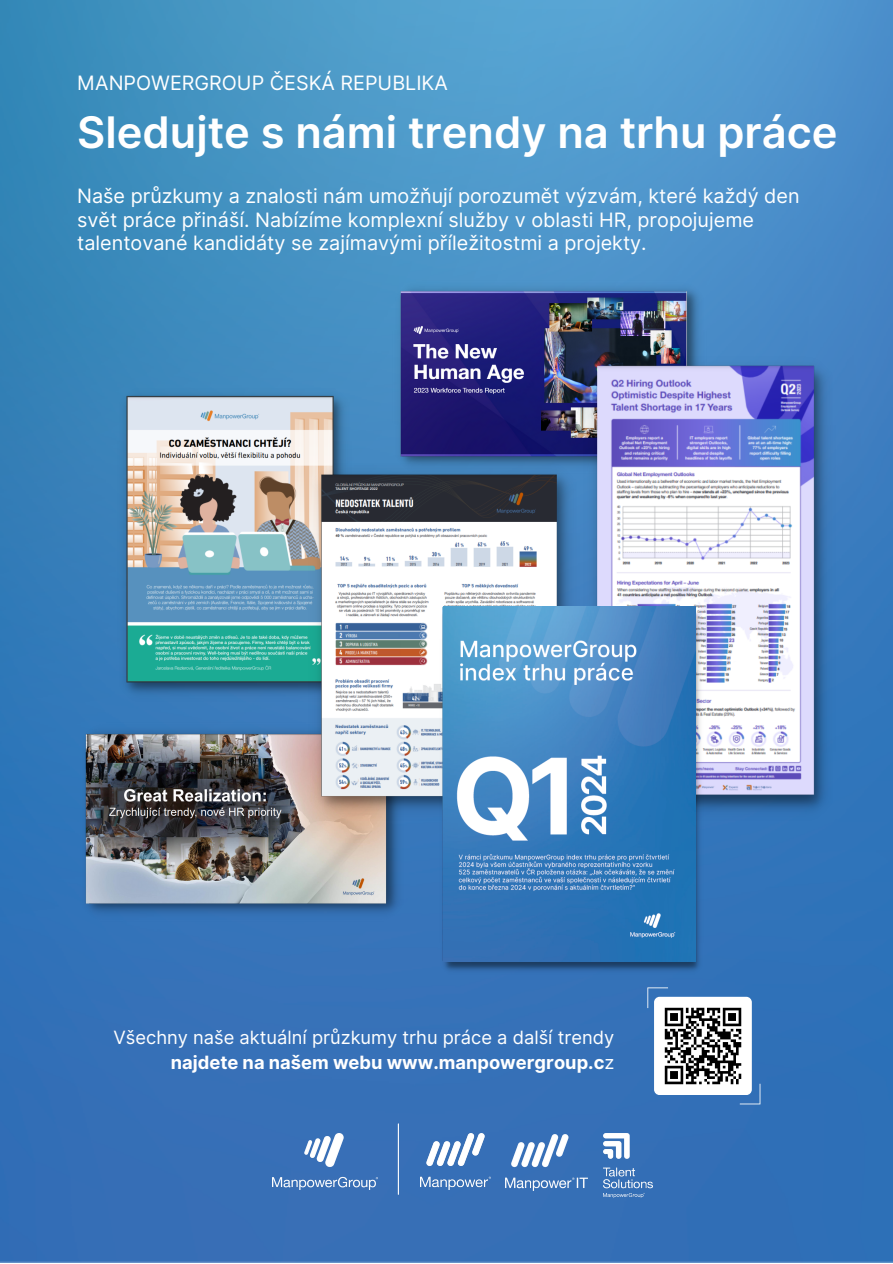
<style>
.page{position:relative;width:893px;height:1264px;background:#fff}
.page>*{position:absolute;margin:0;border:0;box-sizing:border-box;transform-origin:0 0}
.t1{font:600 43.5px "Inter";color:#fff}
.t2{font:19.8px/23.5px "Inter";color:#fff}
.t3{font:18.3px "Inter";color:#fff}
.t4{font:700 18.3px "Inter";color:#fff}
.s1{font-weight:400}
</style>
<div class="page">
<img style="left:0;top:0;width:892px;height:1262px">
<hr style="left:398px;top:1123px;width:1px;height:71px;background:#fff">
<img style="left:273px;top:1133px;width:104px;height:56px">
<img style="left:420px;top:1133px;width:62px;height:56px">
<img style="left:611px;top:1133px;width:41px;height:64px">
<img style="left:80px;top:722px;width:324px;height:199px">
<img style="left:392px;top:280px;width:314px;height:194px">
<img style="left:116px;top:387px;width:235px;height:314px">
<img style="left:307px;top:462px;width:272px;height:358px">
<svg style="left:647px;top:987px;width:113px;height:117px"></svg>
<img style="left:583px;top:357px;width:252px;height:463px">
<img style="left:440px;top:606px;width:263px;height:368px">
<img style="left:482px;top:1098px;width:129px;height:128px">
<img style="left:443px;top:606px;width:252px;height:355px">
<p class="t2" style="left:77px;top:71px;width:372px">MANPOWERGROUP ČESKÁ REPUBLIKA</p>
<p class="t1" style="left:77px;top:106px;width:761px">Sledujte s námi trendy na trhu práce</p>
<p class="t2" style="left:77px;top:184px;width:724px">Naše průzkumy a znalosti nám umožňují porozumět výzvám, které každý den svět práce přináší. Nabízíme komplexní služby v oblasti HR, propojujeme talentované kandidáty se zajímavými příležitostmi a projekty.</p>
<p class="t3" style="left:114px;top:1026px;width:502px">Všechny naše aktuální průzkumy trhu práce a další trendy</p>
<p class="t4" style="left:171px;top:1051px;width:445px">najdete na našem webu www.manpowergroup.c<span class="s1">z</span></p>
</div>
